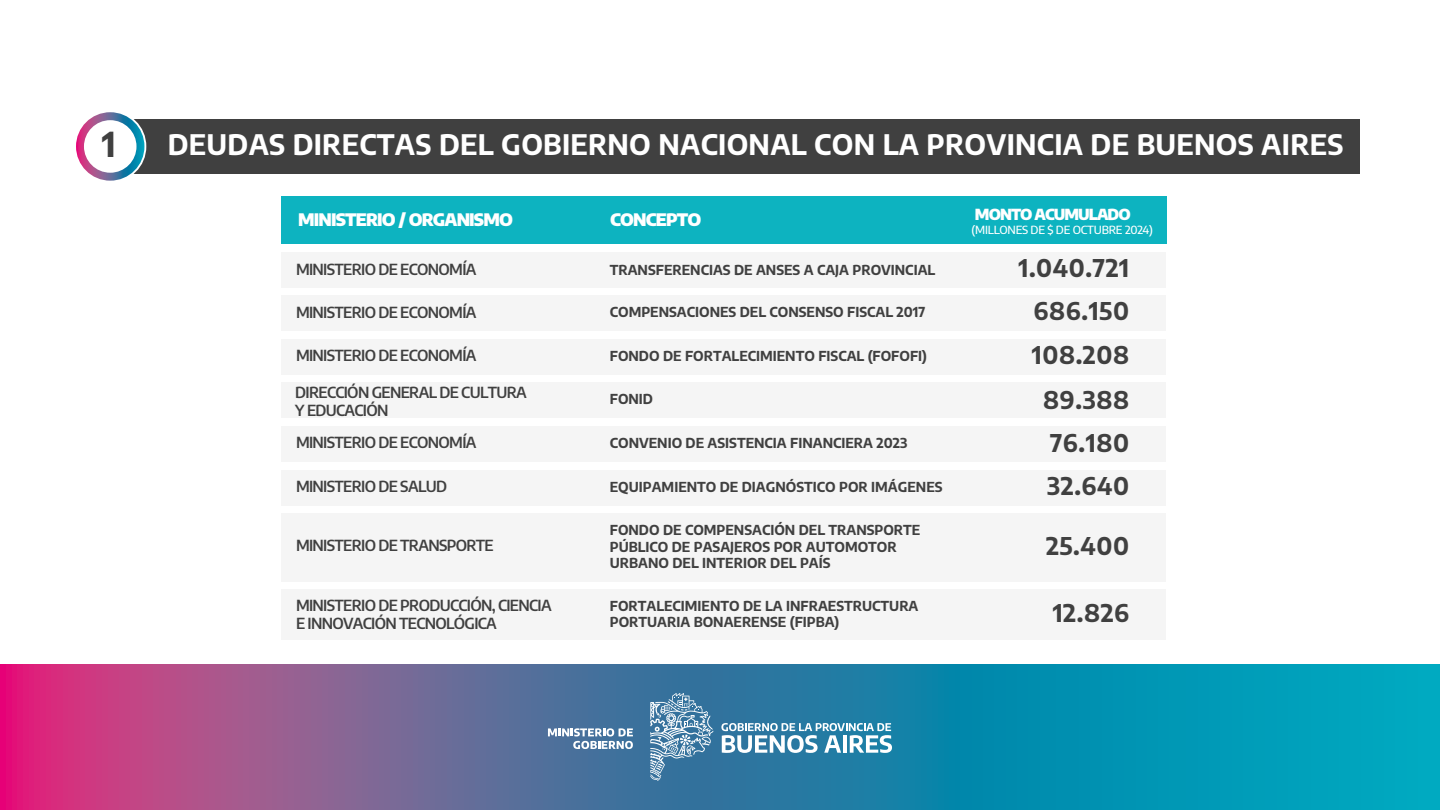
<style>
.page{position:relative;width:1440px;height:810px;background:#fff}
.page>*{position:absolute;margin:0;border:0;box-sizing:border-box;transform-origin:0 0}
.t1{font:700 33.75px "Encode Sans";color:#404040}
.t2{font:700 27.75px "Encode Sans";letter-spacing:.01em;color:#fff}
.t3{font:700 24px/43.1px "Encode Sans";letter-spacing:.025em;color:#404040;text-align:right}
.t4{font:900 16.88px "Encode Sans";letter-spacing:-.05em;color:#fff}
.t5{font:600 15px/18px "Encode Sans";letter-spacing:-.045em;color:#404040}
.t6{font:900 15px "Encode Sans";letter-spacing:-.065em;color:#fff}
.t7{font:700 13.5px/16.2px "Encode Sans";color:#404040}
.t8{font:500 11.25px "Encode Sans";letter-spacing:-.02em;color:#fff}
</style>
<div class="page">
<svg style="left:0;top:664px;width:1440px;height:146px;background:#4875a0"></svg>
<svg style="left:721px;top:723px;width:171px;height:30px"></svg>
<svg style="left:548px;top:728px;width:85px;height:21px"></svg>
<svg style="left:650px;top:693px;width:63px;height:88px;background:#6593b4"></svg>
<div style="left:122px;top:119px;width:1238px;height:55px;background:#404040"></div>
<div style="left:74px;top:110px;width:72px;height:73px;background:#fff;border-radius:50%"></div>
<svg style="left:76px;top:112px;width:68px;height:69px"></svg>
<div style="left:281px;top:252px;width:885px;height:36px;background:#f5f5f5"></div>
<div style="left:281px;top:295px;width:885px;height:36px;background:#f5f5f5"></div>
<div style="left:281px;top:383px;width:885px;height:35px;background:#f5f5f5"></div>
<div style="left:281px;top:426px;width:885px;height:35px;background:#f5f5f5"></div>
<div style="left:281px;top:197px;width:886px;height:47px;background:#0db3c0"></div>
<div style="left:281px;top:339px;width:885px;height:35px;background:#f5f5f5"></div>
<div style="left:281px;top:470px;width:885px;height:36px;background:#f5f5f5"></div>
<div style="left:281px;top:514px;width:885px;height:68px;background:#f5f5f5"></div>
<div style="left:281px;top:590px;width:885px;height:50px;background:#f5f5f5"></div>
<h1 class="t1" style="left:102px;top:120px;width:16px">1</h1>
<h2 class="t2" style="left:168px;top:124px;width:1177px">DEUDAS DIRECTAS DEL GOBIERNO NACIONAL CON LA PROVINCIA DE BUENOS AIRES</h2>
<p class="t4" style="left:298px;top:206px;width:216px">MINISTERIO / ORGANISMO</p>
<p class="t4" style="left:610px;top:206px;width:93px">CONCEPTO</p>
<p class="t6" style="left:975px;top:203px;width:157px">MONTO ACUMULADO</p>
<p class="t8" style="left:972px;top:221px;width:183px">(MILLONES DE $ DE OCTUBRE 2024)</p>
<p class="t5" style="left:296px;top:260px;width:182px">MINISTERIO DE ECONOMÍA</p>
<p class="t5" style="left:296px;top:302px;width:182px">MINISTERIO DE ECONOMÍA</p>
<p class="t7" style="left:610px;top:261px;width:327px">TRANSFERENCIAS DE ANSES A CAJA PROVINCIAL</p>
<p class="t7" style="left:610px;top:303px;width:317px">COMPENSACIONES DEL CONSENSO FISCAL 2017</p>
<h3 class="t3" style="left:1018px;top:245px;width:112px">1.040.721<br>686.150</h3>
<p class="t5" style="left:296px;top:346px;width:182px">MINISTERIO DE ECONOMÍA</p>
<p class="t7" style="left:610px;top:347px;width:319px">FONDO DE FORTALECIMIENTO FISCAL (FOFOFI)</p>
<h3 class="t3" style="left:1032px;top:332px;width:99px">108.208</h3>
<p class="t5" style="left:295px;top:383px;width:233px">DIRECCIÓN GENERAL DE CULTURA<br>Y EDUCACIÓN</p>
<p class="t5" style="left:296px;top:432px;width:182px">MINISTERIO DE ECONOMÍA</p>
<p class="t7" style="left:610px;top:391px;width:45px">FONID</p>
<p class="t7" style="left:610px;top:434px;width:299px">CONVENIO DE ASISTENCIA FINANCIERA 2023</p>
<h3 class="t3" style="left:1043px;top:377px;width:87px;text-align:left">89.388<br>76.180</h3>
<p class="t5" style="left:296px;top:477px;width:153px">MINISTERIO DE SALUD</p>
<p class="t7" style="left:610px;top:478px;width:334px">EQUIPAMIENTO DE DIAGNÓSTICO POR IMÁGENES</p>
<h3 class="t3" style="left:1047px;top:463px;width:83px">32.640</h3>
<p class="t5" style="left:296px;top:536px;width:199px">MINISTERIO DE TRANSPORTE</p>
<p class="t7" style="left:610px;top:521px;width:312px">FONDO DE COMPENSACIÓN DEL TRANSPORTE<br>PÚBLICO DE PASAJEROS POR AUTOMOTOR<br>URBANO DEL INTERIOR DEL PAÍS</p>
<h3 class="t3" style="left:1046px;top:523px;width:85px">25.400</h3>
<p class="t5" style="left:296px;top:596px;width:257px">MINISTERIO DE PRODUCCIÓN, CIENCIA<br>E INNOVACIÓN TECNOLÓGICA</p>
<p class="t7" style="left:610px;top:597px;width:310px">FORTALECIMIENTO DE LA INFRAESTRUCTURA<br>PORTUARIA BONAERENSE (FIPBA)</p>
<h3 class="t3" style="left:1053px;top:590px;width:78px">12.826</h3>
</div>
